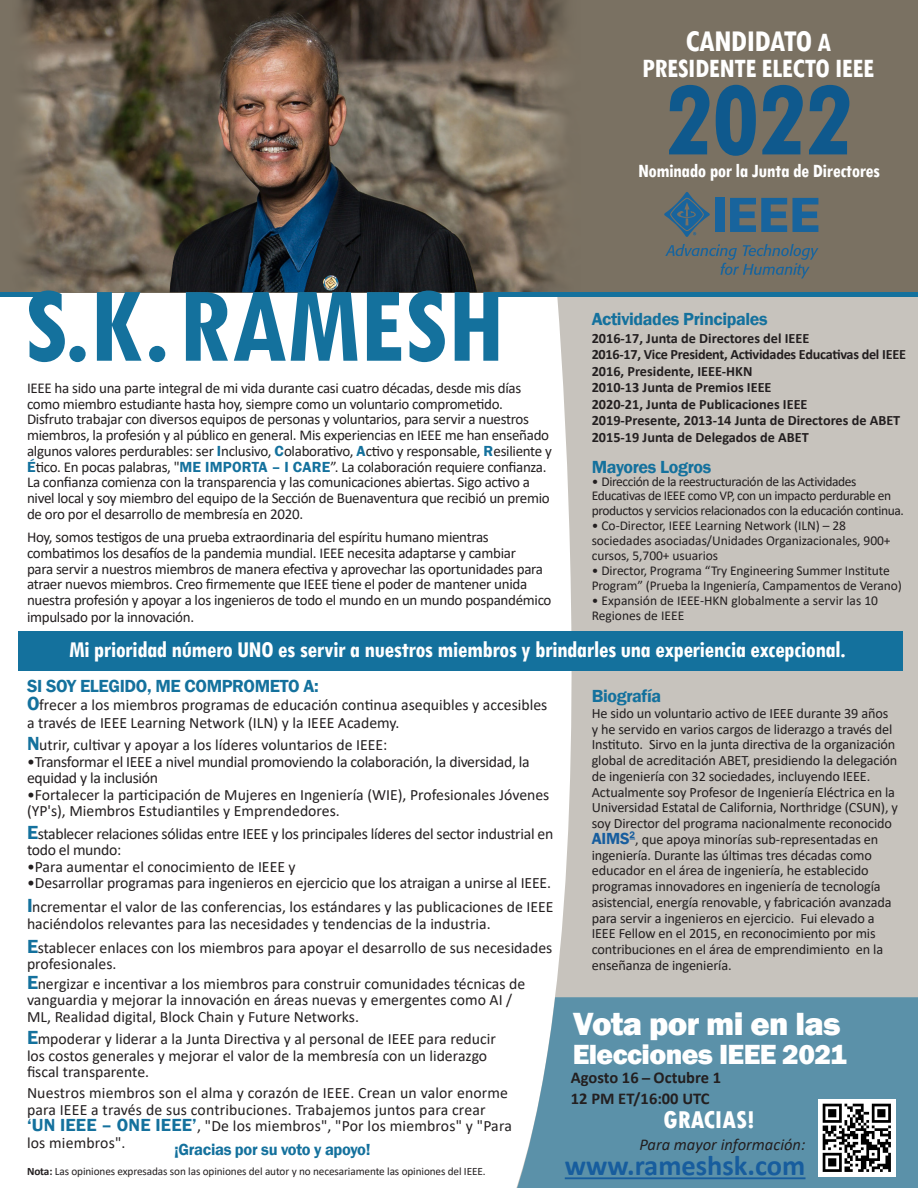
<style>
.page{position:relative;width:918px;height:1188px;background:#fff}
.page>*{position:absolute;margin:0;border:0;box-sizing:border-box;transform-origin:0 0}
.t1{font:700 condensed 112.5px "Tw Cen";color:#14719d}
.t2{font:700 condensed 111.6px "Tw Cen";color:#0f598d}
.t3{font:800 33px "Franklin Gothic";letter-spacing:-.02em;color:#fff}
.t4{font:700 condensed 32.1px "Tw Cen";letter-spacing:-.02em;color:#fff}
.t5{font:800 28.5px "Franklin Gothic";letter-spacing:-.02em;color:#fff}
.t6{font:700 28.5px "Calibri";color:#175d9e}
.t7{font:700 condensed 28.2px "Tw Cen";letter-spacing:-.02em;color:#fff}
.t8{font:800 condensed 25.5px "Tw Cen";color:#fff}
.t9{font:700 condensed 24px "Tw Cen";letter-spacing:-.02em;color:#fff}
.t10{font:700 condensed 19.95px "Tw Cen";letter-spacing:-.02em;color:#fff}
.t11{font:600 18px "Franklin Gothic";letter-spacing:-.02em;color:#14719d}
.t12{font:700 16.5px "Calibri";color:#231f20}
.t13{font:600 16.5px "Franklin Gothic";letter-spacing:-.02em;color:#14719d}
.t14{font:italic 16.5px "Calibri";color:#231f20}
.t15{font:15.75px/16.5px "Calibri";color:#231f20}
.t16{font:15.75px/16.5px "Calibri";letter-spacing:-.02em;color:#231f20}
.t17{font:15px/15.8px "Calibri";letter-spacing:-.02em;color:#231f20}
.t18{font:14.25px/15.8px "Calibri";letter-spacing:-.01em;color:#231f20}
.t19{font:700 14.25px "Calibri";color:#231f20}
.t20{font:700 14.25px "Calibri";letter-spacing:-.02em;color:#231f20}
.t21{font:13.5px/15px "Calibri";letter-spacing:-.01em;color:#231f20}
.t22{font:13.5px/14.7px "Calibri";letter-spacing:-.03em;color:#231f20}
.t23{font:11.25px "Calibri";letter-spacing:-.01em;color:#231f20}
.s1{font-size:28.2px}
.s2{font-family:"Franklin Gothic";font-weight:600;font-size:16.5px;color:#175d9e}
.s3{font-family:"Franklin Gothic";font-weight:600;color:#14719d}
.s4{font-family:"Franklin Gothic";font-weight:600;font-size:19.5px;color:#14719d}
.s5{font-family:"Franklin Gothic";font-weight:600;font-size:18px;color:#14719d}
.s6{font-weight:700}
</style>
<div class="page">
<svg style="left:348px;top:292px;width:570px;height:705px;fill:#c7c3bd"></svg>
<div style="left:0;top:0;width:918px;height:292px;background:#7a7162"></div>
<img style="left:20px;top:0;width:545px;height:292px">
<svg style="left:665px;top:244px;width:153px;height:34px"></svg>
<div style="left:716px;top:198px;width:9px;height:34px;background:#18649d"></div>
<svg style="left:730px;top:198px;width:88px;height:34px"></svg>
<svg style="left:664px;top:192px;width:46px;height:45px"></svg>
<div style="left:19px;top:631px;width:884px;height:40px;background:#14719d"></div>
<svg style="left:516px;top:997px;width:402px;height:191px;background:#6598ae"></svg>
<img style="left:819px;top:1099px;width:77px;height:77px">
<hr style="left:565px;top:1177px;width:241px;height:2px;background:#175d9e">
<div style="left:487px;top:292px;width:431px;height:5px;background:#14719d"></div>
<div style="left:0;top:292px;width:44px;height:5px;background:#14719d"></div>
<p class="t4" style="left:685px;top:21px;width:147px">CANDIDATO <span class="s1">A</span></p>
<p class="t7" style="left:642px;top:52px;width:234px">PRESIDENTE ELECTO IEEE</p>
<p class="t2" style="left:664px;top:52px;width:190px">2022</p>
<p class="t10" style="left:638px;top:159px;width:244px">Nominado por la Junta de Directores</p>
<p class="t1" style="left:24px;top:258px;width:481px">S.K. RAMESH</p>
<p class="t11" style="left:592px;top:308px;width:178px">Actividades Principales</p>
<p class="t19" style="left:592px;top:328px;width:219px">2016-17, Junta de Directores del IEEE</p>
<p class="t20" style="left:592px;top:345px;width:316px">2016-17, Vice President, Actividades Educativas del IEEE</p>
<p class="t19" style="left:592px;top:361px;width:162px">2016, Presidente, IEEE-HKN</p>
<p class="t19" style="left:592px;top:378px;width:181px">2010-13 Junta de Premios IEEE</p>
<p class="t19" style="left:592px;top:394px;width:217px">2020-21, Junta de Publicaciones IEEE</p>
<p class="t19" style="left:592px;top:411px;width:310px">2019-Presente, 2013-14 Junta de Directores de ABET</p>
<p class="t19" style="left:592px;top:427px;width:219px">2015-19 Junta de Delegados de ABET</p>
<p class="t22" style="left:592px;top:473px;width:314px">• Dirección de la reestructuración de las Actividades<br>Educativas de IEEE como VP, con un impacto perdurable en productos y servicios relacionados con la educación continua.</p>
<p class="t21" style="left:592px;top:518px;width:300px">• Co-Director, IEEE Learning Network (ILN) – 28 sociedades asociadas/Unidades Organizacionales, 900+ cursos, 5,700+ usuarios</p>
<p class="t21" style="left:592px;top:563px;width:312px">• Director, Programa “Try Engineering Summer Institute<br>Program” (Prueba la Ingeniería, Campamentos de Verano)</p>
<p class="t21" style="left:592px;top:593px;width:288px">• Expansión de IEEE-HKN globalmente a servir las 10<br>Regiones de IEEE</p>
<p class="t9" style="left:69px;top:635px;width:778px">Mi prioridad número UNO es servir a nuestros miembros y brindarles una experiencia excepcional.</p>
<p class="t11" style="left:592px;top:685px;width:71px">Biografía</p>
<p class="t18" style="left:592px;top:705px;width:308px">He sido un voluntario activo de IEEE durante 39 años y he servido en varios cargos de liderazgo a través del Instituto. Sirvo en la junta directiva de la organización global de acreditación ABET, presidiendo la delegación de ingeniería con 32 sociedades, incluyendo IEEE.<br>Actualmente soy Profesor de Ingeniería Eléctrica en la Universidad Estatal de California, Northridge (CSUN), y soy Director del programa nacionalmente reconocido <span class="s2">AIMS</span><sup>2</sup>, que apoya minorías sub-representadas en ingeniería. Durante las últimas tres décadas como educador en el área de ingeniería, he establecido programas innovadores en ingeniería de tecnología asistencial, energía renovable, y fabricación avanzada para servir a ingenieros en ejercicio. Fui elevado a IEEE Fellow en el 2015, en reconocimiento por mis contribuciones en el área de emprendimiento en la enseñanza de ingeniería.</p>
<p class="t17" style="left:27px;top:380px;width:526px">IEEE ha sido una parte integral de mi vida durante casi cuatro décadas, desde mis días como miembro estudiante hasta hoy, siempre como un voluntario comprometido.<br>Disfruto trabajar con diversos equipos de personas y voluntarios, para servir a nuestros miembros, la profesión y al público en general. Mis experiencias en IEEE me han enseñado algunos valores perdurables: ser <span class="s3">I</span>nclusivo, <span class="s3">C</span>olaborativo, <span class="s3">A</span>ctivo y responsable, <span class="s3">R</span>esiliente y <span class="s3">É</span>tico. En pocas palabras, "<span class="s3">ME IMPORTA – I CARE</span>”. La colaboración requiere confianza.<br>La confianza comienza con la transparencia y las comunicaciones abiertas. Sigo activo a nivel local y soy miembro del equipo de la Sección de Buenaventura que recibió un premio de oro por el desarrollo de membresía en 2020.</p>
<p class="t17" style="left:27px;top:529px;width:526px">Hoy, somos testigos de una prueba extraordinaria del espíritu humano mientras combatimos los desafíos de la pandemia mundial. IEEE necesita adaptarse y cambiar<br>para servir a nuestros miembros de manera efectiva y aprovechar las oportunidades para atraer nuevos miembros. Creo firmemente que IEEE tiene el poder de mantener unida nuestra profesión y apoyar a los ingenieros de todo el mundo en un mundo pospandémico impulsado por la innovación.</p>
<p class="t11" style="left:592px;top:456px;width:121px">Mayores Logros</p>
<p class="t11" style="left:27px;top:674px;width:293px">SI SOY ELEGIDO, ME COMPROMETO A:</p>
<p class="t15" style="left:27px;top:695px;width:522px;line-height:18px"><span class="s4">O</span>frecer a los miembros programas de educación continua asequibles y accesibles a través de IEEE Learning Network (ILN) y la IEEE Academy.</p>
<p class="t15" style="left:27px;top:736px;width:362px"><span class="s4">N</span>utrir, cultivar y apoyar a los líderes voluntarios de IEEE:</p>
<p class="t16" style="left:27px;top:753px;width:504px">•Transformar el IEEE a nivel mundial promoviendo la colaboración, la diversidad, la equidad y la inclusión</p>
<p class="t15" style="left:27px;top:786px;width:524px">•Fortalecer la participación de Mujeres en Ingeniería (WIE), Profesionales Jóvenes (YP's), Miembros Estudiantiles y Emprendedores.</p>
<p class="t16" style="left:27px;top:825px;width:528px"><span class="s4">E</span>stablecer relaciones sólidas entre IEEE y los principales líderes del sector industrial en todo el mundo:</p>
<p class="t15" style="left:27px;top:858px;width:270px">•Para aumentar el conocimiento de IEEE y</p>
<p class="t15" style="left:27px;top:874px;width:526px">•Desarrollar programas para ingenieros en ejercicio que los atraigan a unirse al IEEE.</p>
<p class="t15" style="left:27px;top:898px;width:528px"><span class="s4">I</span>ncrementar el valor de las conferencias, los estándares y las publicaciones de IEEE haciéndolos relevantes para las necesidades y tendencias de la industria.</p>
<p class="t15" style="left:27px;top:939px;width:527px"><span class="s4">E</span>stablecer enlaces con los miembros para apoyar el desarrollo de sus necesidades profesionales.</p>
<p class="t15" style="left:27px;top:975px;width:500px"><span class="s4">E</span>nergizar e incentivar a los miembros para construir comunidades técnicas de vanguardia y mejorar la innovación en áreas nuevas y emergentes como AI /<br>ML, Realidad digital, Block Chain y Future Networks.</p>
<p class="t15" style="left:27px;top:1030px;width:470px"><span class="s4">E</span>mpoderar y liderar a la Junta Directiva y al personal de IEEE para reducir los costos generales y mejorar el valor de la membresía con un liderazgo fiscal transparente.</p>
<p class="t15" style="left:27px;top:1084px;width:486px">Nuestros miembros son el alma y corazón de IEEE. Crean un valor enorme para IEEE a través de sus contribuciones. Trabajemos juntos para crear <span class="s5">‘UN IEEE – ONE IEEE’</span>, "De los miembros", "Por los miembros" y "Para los miembros".</p>
<p class="t3" style="left:573px;top:1003px;width:269px">Vota por mi en las</p>
<p class="t5" style="left:573px;top:1036px;width:276px">Elecciones IEEE 2021</p>
<p class="t12" style="left:571px;top:1066px;width:152px">Agosto 16 ̶Octubre 1</p>
<p class="t12" style="left:571px;top:1087px;width:140px">12 PM ET/16:00 UTC</p>
<p class="t8" style="left:663px;top:1105px;width:93px">GRACIAS!</p>
<p class="t14" style="left:639px;top:1133px;width:168px">Para mayor información:</p>
<p class="t6" style="left:565px;top:1145px;width:242px">www.rameshsk.com</p>
<p class="t13" style="left:174px;top:1139px;width:198px">¡Gracias por su voto y apoyo!</p>
<p class="t23" style="left:27px;top:1164px;width:460px"><span class="s6">Nota:</span> Las opiniones expresadas son las opiniones del autor y no necesariamente las opiniones del IEEE.</p>
</div>
